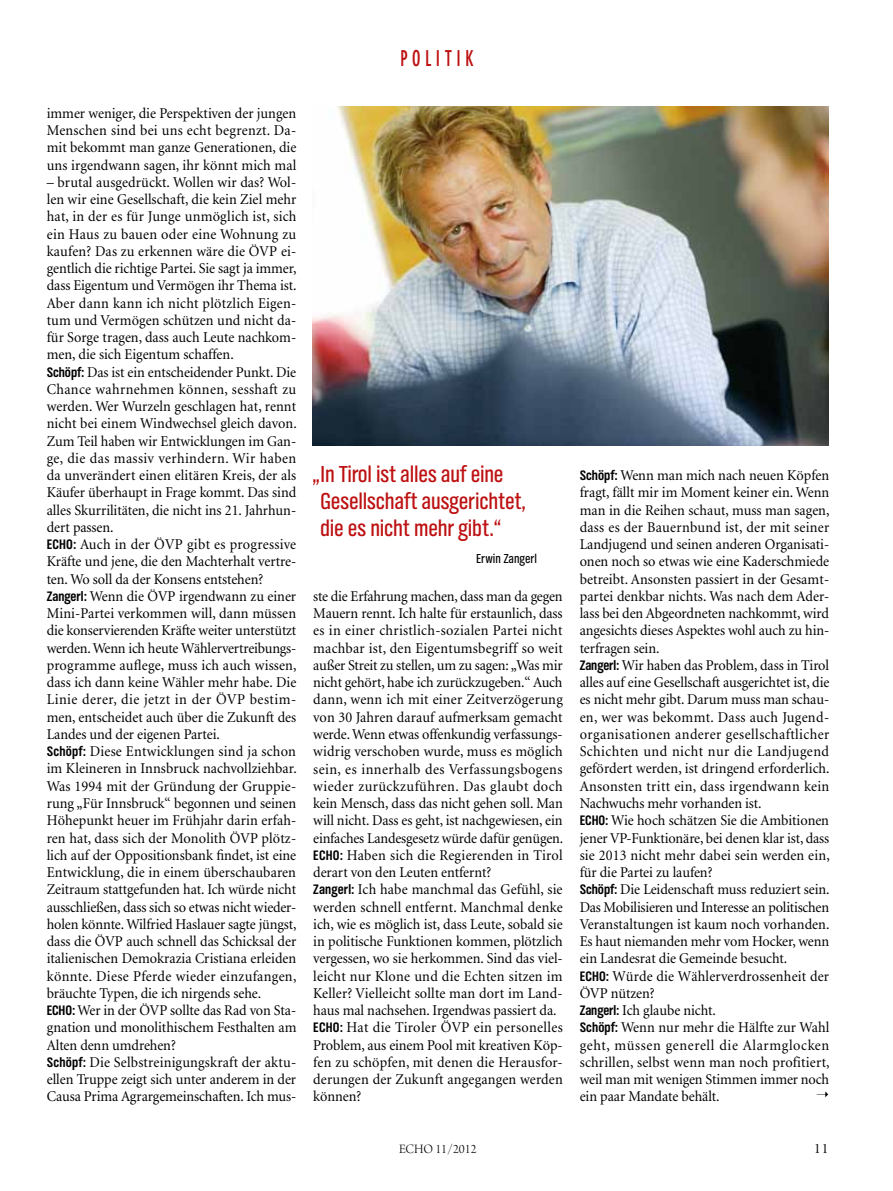
<style>
.page{position:relative;width:893px;height:1191px;background:#fff}
.page>*{position:absolute;margin:0;border:0;box-sizing:border-box;transform-origin:0 0}
.t1{font:24px/27px "TV Nord Cond EF";letter-spacing:-.01em;color:#bd1011}
.t2{font:700 condensed 21.6px "DIN Neuzeit Grotesk";letter-spacing:.25em;color:#bd1011;scale:.83 1}
.t3{font:15px/17.2px "Minion";color:#000;scale:.95 1}
.t4{font:15px "Arno Pro Light Display";color:#000;scale:1.2 1}
.t5{font:13.5px "TV Nord Cond EF";color:#000}
.t6{font:13.5px "Arno Pro Light Display";color:#000}
.s1{font-family:"TV Nord Cond EF";font-weight:700;font-size:14.25px}
</style>
<div class="page">
<img style="left:313px;top:106px;width:515px;height:339px">
<svg style="left:817px;top:1091px;width:11px;height:6px"></svg>
<p class="t3" style="left:47px;top:105px;width:264px;text-align:justify">immer weniger, die Perspektiven der jungen Menschen sind bei uns echt begrenzt. Da&shy;mit bekommt man ganze Generationen, die uns irgendwann sagen, ihr könnt mich mal</p>
<p class="t3" style="left:47px;top:174px;width:265px">– brutal ausgedrückt. Wollen wir das? Wol&shy;len wir eine Gesellschaft, die kein Ziel mehr hat, in der es für Junge unmöglich ist, sich ein Haus zu bauen oder eine Wohnung zu kaufen? Das zu erkennen wäre die ÖVP ei&shy;gentlich die richtige Partei. Sie sagt ja immer, dass Eigentum und Vermögen ihr Thema ist.<br>Aber dann kann ich nicht plötzlich Eigen&shy;tum und Vermögen schützen und nicht da&shy;für Sorge tragen, dass auch Leute nachkom&shy;men, die sich Eigentum schaffen.<br><span class="s1">Schöpf:</span> Das ist ein entscheidender Punkt. Die Chance wahrnehmen können, sesshaft zu werden. Wer Wurzeln geschlagen hat, rennt nicht bei einem Windwechsel gleich davon.<br>Zum Teil haben wir Entwicklungen im Gan&shy;ge, die das massiv verhindern. Wir haben da unverändert einen elitären Kreis, der als Käufer überhaupt in Frage kommt. Das sind alles Skurrilitäten, die nicht ins 21. Jahrhun&shy;dert passen.<br><span class="s1">ECHO:</span> Auch in der ÖVP gibt es progressive Kräfte und jene, die den Machterhalt vertre&shy;ten. Wo soll da der Konsens entstehen?<br><span class="s1">Zangerl:</span> Wenn die ÖVP irgendwann zu einer Mini-Partei verkommen will, dann müssen die konservierenden Kräfte weiter unterstützt werden. Wenn ich heute Wählervertreibungs&shy;programme auflege, muss ich auch wissen, dass ich dann keine Wähler mehr habe. Die Linie derer, die jetzt in der ÖVP bestim&shy;men, entscheidet auch über die Zukunft des Landes und der eigenen Partei.<br><span class="s1">Schöpf:</span> Diese Entwicklungen sind ja schon im Kleineren in Innsbruck nachvollziehbar.<br>Was 1994 mit der Gründung der Gruppie&shy;rung „Für Innsbruck“ begonnen und seinen Höhepunkt heuer im Frühjahr darin erfah&shy;ren hat, dass sich der Monolith ÖVP plötz&shy;lich auf der Oppositionsbank findet, ist eine Entwicklung, die in einem überschaubaren Zeitraum stattgefunden hat. Ich würde nicht ausschließen, dass sich so etwas nicht wieder&shy;holen könnte. Wilfried Haslauer sagte jüngst, dass die ÖVP auch schnell das Schicksal der italienischen Demokrazia Cristiana erleiden könnte. Diese Pferde wieder einzufangen, bräuchte Typen, die ich nirgends sehe.<br><span class="s1">ECHO:</span> Wer in der ÖVP sollte das Rad von Sta&shy;gnation und monolithischem Festhalten am Alten denn umdrehen?<br><span class="s1">Schöpf:</span> Die Selbstreinigungskraft der aktu&shy;ellen Truppe zeigt sich unter anderem in der Causa Prima Agrargemeinschaften. Ich mus-</p>
<h2 class="t2" style="left:400px;top:46px;width:90px">politik</h2>
<h1 class="t1" style="left:320px;top:460px;width:207px;text-indent:-8px">„In Tirol ist alles auf eine<br>Gesellschaft ausgerichtet, die es nicht mehr gibt.“</h1>
<p class="t5" style="left:476px;top:551px;width:62px">Erwin Zangerl</p>
<p class="t3" style="left:313px;top:588px;width:265px">ste die Erfahrung machen, dass man da gegen Mauern rennt. Ich halte für erstaunlich, dass es in einer christlich-sozialen Partei nicht machbar ist, den Eigentumsbegriff so weit außer Streit zu stellen, um zu sagen: „Was mir nicht gehört, habe ich zurückzugeben.“ Auch dann, wenn ich mit einer Zeitverzögerung von 30 Jahren darauf aufmerksam gemacht werde. Wenn etwas offenkundig verfassungs&shy;widrig verschoben wurde, muss es möglich sein, es innerhalb des Verfassungsbogens wieder zurückzuführen. Das glaubt doch kein Mensch, dass das nicht gehen soll. Man will nicht. Dass es geht, ist nachgewiesen, ein einfaches Landesgesetz würde dafür genügen.<br><span class="s1">ECHO:</span> Haben sich die Regierenden in Tirol derart von den Leuten entfernt?<br><span class="s1">Zangerl:</span> Ich habe manchmal das Gefühl, sie werden schnell entfernt. Manchmal denke ich, wie es möglich ist, dass Leute, sobald sie in politische Funktionen kommen, plötzlich vergessen, wo sie herkommen. Sind das viel&shy;leicht nur Klone und die Echten sitzen im Keller? Vielleicht sollte man dort im Land&shy;haus mal nachsehen. Irgendwas passiert da.<br><span class="s1">ECHO:</span> Hat die Tiroler ÖVP ein personelles Problem, aus einem Pool mit kreativen Köp&shy;fen zu schöpfen, mit denen die Herausfor&shy;derungen der Zukunft angegangen werden können?</p>
<p class="t6" style="left:399px;top:1141px;width:79px">ECHO 11/2012</p>
<p class="t3" style="left:580px;top:467px;width:265px"><span class="s1">Schöpf:</span> Wenn man mich nach neuen Köpfen fragt, fällt mir im Moment keiner ein. Wenn man in die Reihen schaut, muss man sagen, dass es der Bauernbund ist, der mit seiner Landjugend und seinen anderen Organisati&shy;onen noch so etwas wie eine Kaderschmiede betreibt. Ansonsten passiert in der Gesamt&shy;partei denkbar nichts. Was nach dem Ader&shy;lass bei den Abgeordneten nachkommt, wird angesichts dieses Aspektes wohl auch zu hin&shy;terfragen sein.<br><span class="s1">Zangerl:</span> Wir haben das Problem, dass in Tirol alles auf eine Gesellschaft ausgerichtet ist, die es nicht mehr gibt. Darum muss man schau&shy;en, wer was bekommt. Dass auch Jugend&shy;organisationen anderer gesellschaftlicher Schichten und nicht nur die Landjugend gefördert werden, ist dringend erforderlich.<br>Ansonsten tritt ein, dass irgendwann kein Nachwuchs mehr vorhanden ist.<br><span class="s1">ECHO:</span> Wie hoch schätzen Sie die Ambitionen jener VP-Funktionäre, bei denen klar ist, dass sie 2013 nicht mehr dabei sein werden ein, für die Partei zu laufen?<br><span class="s1">Schöpf:</span> Die Leidenschaft muss reduziert sein.<br>Das Mobilisieren und Interesse an politischen Veranstaltungen ist kaum noch vorhanden.<br>Es haut niemanden mehr vom Hocker, wenn ein Landesrat die Gemeinde besucht.<br><span class="s1">ECHO:</span> Würde die Wählerverdrossenheit der ÖVP nützen?<br><span class="s1">Zangerl:</span> Ich glaube nicht.<br><span class="s1">Schöpf:</span> Wenn nur mehr die Hälfte zur Wahl geht, müssen generell die Alarmglocken schrillen, selbst wenn man noch profitiert, weil man mit wenigen Stimmen immer noch ein paar Mandate behält.</p>
<p class="t4" style="left:813px;top:1140px;width:15px">11</p>
</div>
